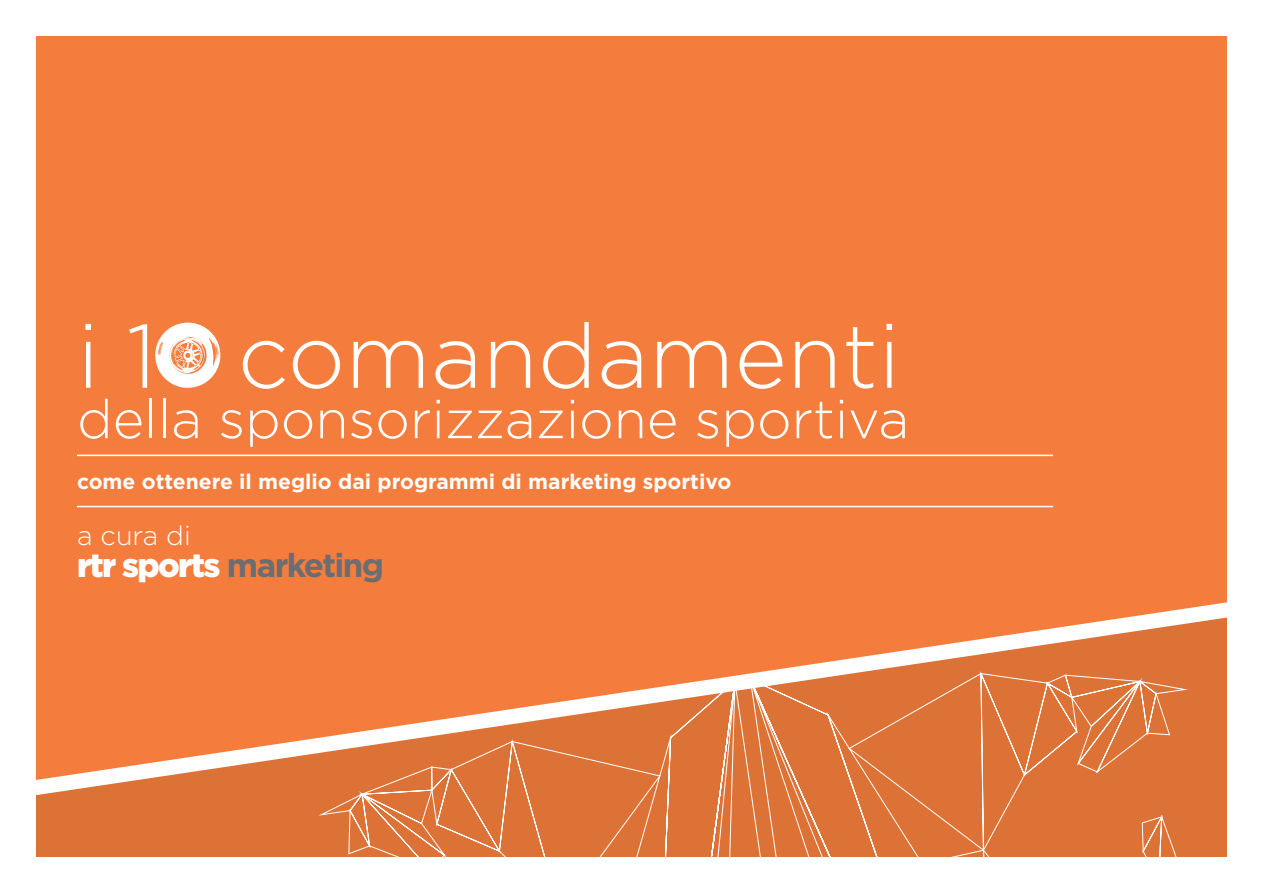
<style>
.page{position:relative;width:1263px;height:893px;background:#fff}
.page>*{position:absolute;margin:0;border:0;box-sizing:border-box;transform-origin:0 0}
.t1{font:300 90px "Gotham";color:#fff}
.t2{font:300 54px "Gotham";color:#fff}
.t3{font:900 33px "Gotham";letter-spacing:-.05em;color:#fff}
.t4{font:300 27px "Gotham";color:#fff}
.t5{font:700 21px "Gotham";color:#fff}
.s1{font-weight:700;color:#6c6d70}
</style>
<div class="page">
<div style="left:36px;top:36px;width:1191px;height:821px;background:#f47d3d"></div>
<hr style="left:77px;top:455px;width:976px;height:1px;background:#fff">
<hr style="left:77px;top:506px;width:976px;height:1px;background:#fff">
<div style="left:36px;top:806px;width:285px;height:51px;background:#dd7237"></div>
<svg style="left:36px;top:602px;width:1191px;height:204px"></svg>
<svg style="left:848px;top:649px;width:379px;height:208px"></svg>
<svg style="left:321px;top:649px;width:527px;height:208px"></svg>
<svg style="left:155px;top:323px;width:65px;height:65px"></svg>
<h1 class="t1" style="left:77px;top:299px;width:825px">i 1 comandamenti</h1>
<h2 class="t2" style="left:77px;top:385px;width:834px">della sponsorizzazione sportiva</h2>
<p class="t5" style="left:77px;top:468px;width:656px">come ottenere il meglio dai programmi di marketing sportivo</p>
<p class="t4" style="left:77px;top:519px;width:115px">a cura di</p>
<h3 class="t3" style="left:77px;top:543px;width:309px">rtr sports <span class="s1">marketing</span></h3>
</div>
